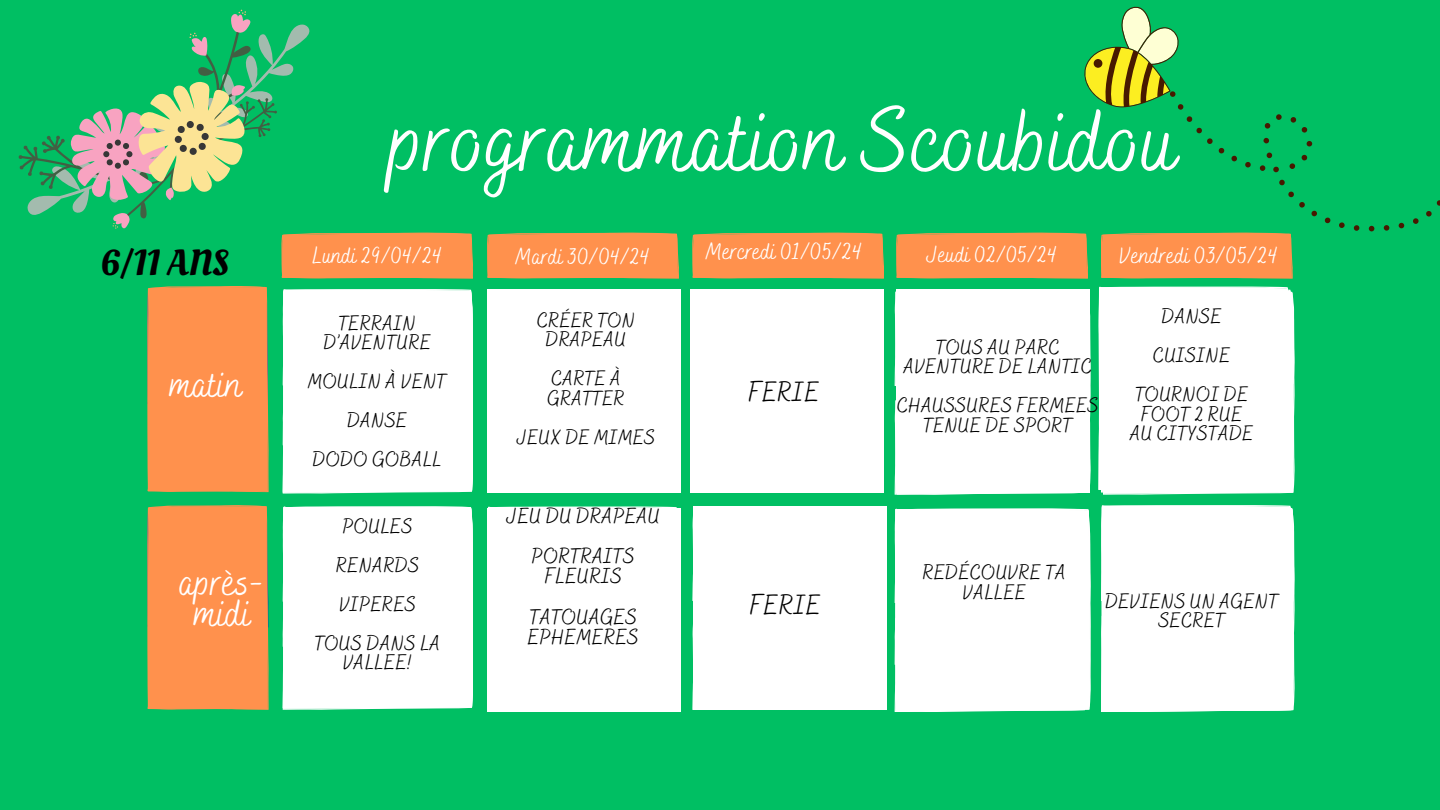
<style>
.page{position:relative;width:1440px;height:810px;background:#00bf63}
.page>*{position:absolute;margin:0;border:0;box-sizing:border-box;transform-origin:0 0}
.t1{font:92.2px "Bakerie Smooth";color:#fff}
.t2{font:39.9px/31.5px "Bakerie Smooth";color:#fff;text-align:center}
.t3{font:39px "Bakerie Smooth";color:#fff}
.t4{font:36.1px "Oleo Script";color:#000}
.t5{font:28.1px "Bakerie Smooth";color:#000}
.t6{font:23.8px "Bakerie Smooth";color:#fff}
.t7{font:23.5px "Bakerie Smooth";color:#fff}
.t8{font:23.4px "Bakerie Smooth";color:#fff}
.t9{font:21.9px/20.2px "Bakerie Smooth";color:#000;text-align:center}
.t10{font:21.2px/19.5px "Bakerie Smooth";color:#000;text-align:center}
.t11{font:21.1px/19.5px "Bakerie Smooth";color:#000;text-align:center}
.t12{font:21px/19.5px "Bakerie Smooth";color:#000;text-align:center}
</style>
<div class="page">
<div style="left:281px;top:233px;width:192px;height:46px;background:#ff914d"></div>
<div style="left:147px;top:286px;width:122px;height:206px;background:#ff914d"></div>
<div style="left:147px;top:505px;width:122px;height:205px;background:#ff914d"></div>
<div style="left:487px;top:233px;width:192px;height:46px;background:#ff914d"></div>
<svg style="left:488px;top:506px;width:189px;height:2px"></svg>
<div style="left:692px;top:233px;width:192px;height:46px;background:#ff914d"></div>
<div style="left:896px;top:233px;width:192px;height:46px;background:#ff914d"></div>
<div style="left:1101px;top:233px;width:192px;height:46px;background:#ff914d"></div>
<div style="left:487px;top:289px;width:193px;height:203px;background:#fff"></div>
<div style="left:487px;top:508px;width:193px;height:203px;background:#fff"></div>
<div style="left:690px;top:289px;width:193px;height:203px;background:#fff"></div>
<div style="left:694px;top:506px;width:193px;height:204px;background:#fff"></div>
<div style="left:283px;top:289px;width:190px;height:204px;background:#fff"></div>
<div style="left:283px;top:506px;width:190px;height:204px;background:#fff"></div>
<div style="left:1098px;top:287px;width:197px;height:208px;background:#fff"></div>
<div style="left:1101px;top:505px;width:194px;height:207px;background:#fff"></div>
<div style="left:895px;top:291px;width:196px;height:204px;background:#fff"></div>
<div style="left:895px;top:509px;width:196px;height:203px;background:#fff"></div>
<svg style="left:277px;top:24px;width:32px;height:52px"></svg>
<svg style="left:18px;top:34px;width:259px;height:181px"></svg>
<svg style="left:71px;top:10px;width:179px;height:219px"></svg>
<svg style="left:1084px;top:6px;width:356px;height:225px"></svg>
<p class="t4" style="left:101px;top:238px;width:130px">6/11 ANS</p>
<p class="t3" style="left:170px;top:362px;width:74px">matin</p>
<p class="t2" style="left:179px;top:568px;width:87px">après&shy;midi</p>
<p class="t1" style="left:389px;top:87px;width:790px">programmation Scoubidou</p>
<p class="t6" style="left:706px;top:237px;width:159px">Mercredi 01/05/24</p>
<p class="t7" style="left:312px;top:241px;width:132px">Lundi 29/04/24</p>
<p class="t7" style="left:516px;top:242px;width:136px">Mardi 30/04/24</p>
<h2 class="t8" style="left:926px;top:241px;width:133px">Jeudi 02/05/24</h2>
<h6 class="t6" style="left:1119px;top:241px;width:161px">Vendredi 03/05/24</h6>
<h6 class="t11" style="left:324px;top:314px;width:109px">TERRAIN<br>D’AVENTURE</h6>
<p class="t11" style="left:308px;top:373px;width:140px">MOULIN À VENT</p>
<p class="t11" style="left:347px;top:412px;width:62px">DANSE</p>
<p class="t11" style="left:313px;top:451px;width:131px">DODO GOBALL</p>
<h4 class="t10" style="left:343px;top:518px;width:72px">POULES</h4>
<p class="t10" style="left:336px;top:557px;width:85px">RENARDS</p>
<p class="t10" style="left:339px;top:596px;width:79px">VIPERES</p>
<p class="t10" style="left:315px;top:635px;width:128px">TOUS DANS LA<br>VALLEE!</p>
<h6 class="t12" style="left:537px;top:312px;width:100px">CRÉER TON<br>DRAPEAU</h6>
<h6 class="t12" style="left:548px;top:370px;width:79px;text-align:left">CARTE À<br>GRATTER</h6>
<h6 class="t12" style="left:517px;top:429px;width:140px">JEUX DE MIMES</h6>
<p class="t9" style="left:507px;top:507px;width:156px">JEU DU DRAPEAU</p>
<p class="t9" style="left:532px;top:547px;width:105px">PORTRAITS<br>FLEURIS</p>
<p class="t9" style="left:528px;top:608px;width:113px;text-align:left">TATOUAGES<br>EPHEMERES</p>
<h1 class="t5" style="left:748px;top:376px;width:73px">FERIE</h1>
<p class="t5" style="left:750px;top:588px;width:73px">FERIE</p>
<h3 class="t11" style="left:904px;top:339px;width:190px">TOUS AU PARC<br>AVENTURE DE LANTIC</h3>
<h5 class="t11" style="left:897px;top:397px;width:204px">CHAUSSURES FERMEES</h5>
<h5 class="t11" style="left:923px;top:417px;width:151px">TENUE DE SPORT</h5>
<p class="t11" style="left:1162px;top:308px;width:62px">DANSE</p>
<p class="t11" style="left:1153px;top:347px;width:79px">CUISINE</p>
<p class="t11" style="left:1135px;top:386px;width:115px">TOURNOI DE</p>
<p class="t11" style="left:1141px;top:406px;width:103px">FOOT 2 RUE</p>
<p class="t11" style="left:1130px;top:425px;width:125px">AU CITYSTADE</p>
<h5 class="t11" style="left:923px;top:564px;width:145px">REDÉCOUVRE TA<br>VALLEE</h5>
<h3 class="t11" style="left:1105px;top:593px;width:175px">DEVIENS UN AGENT<br>SECRET</h3>
</div>
